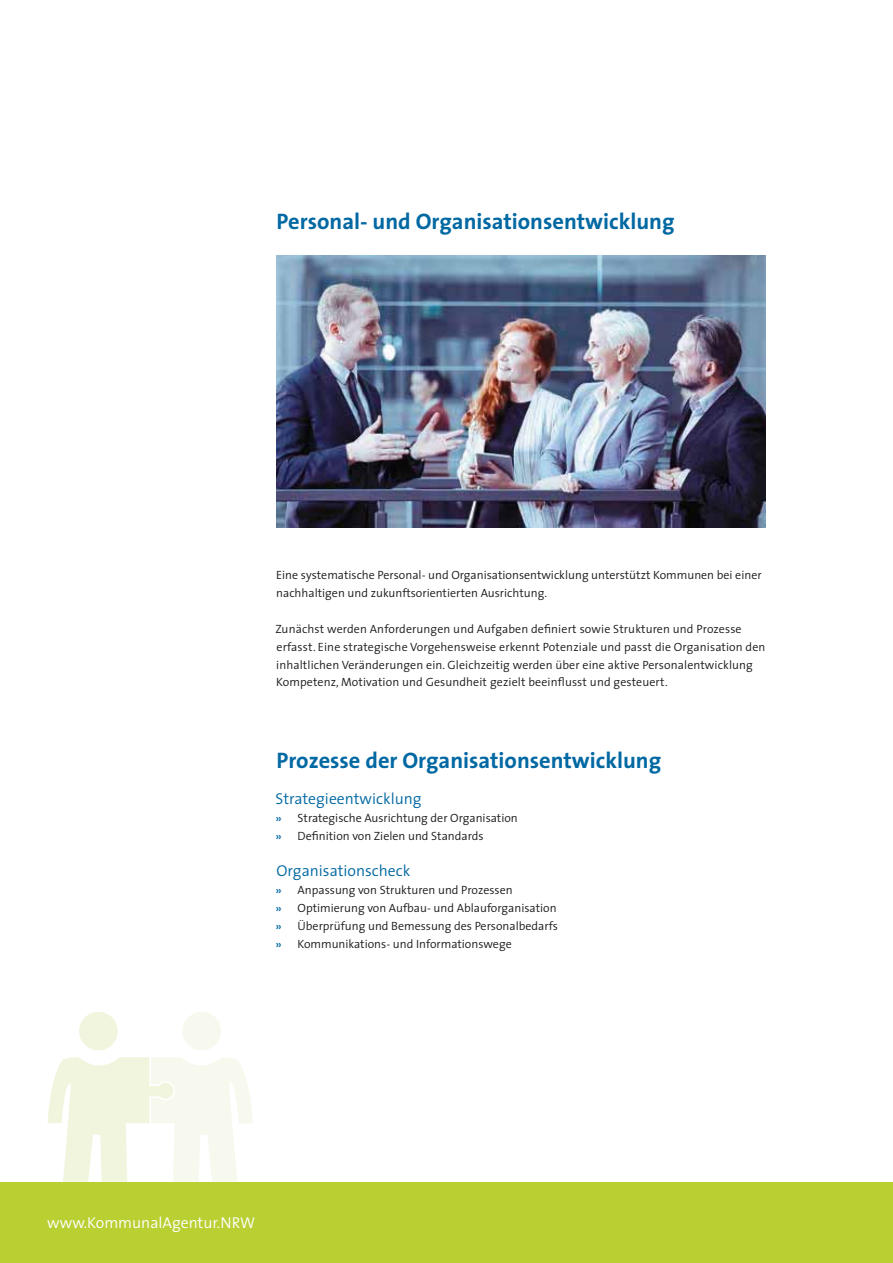
<style>
.page{position:relative;width:893px;height:1263px;background:#fff}
.page>*{position:absolute;margin:0;border:0;box-sizing:border-box;transform-origin:0 0}
.t1{font:700 22.5px "The Sans";color:#0068a2}
.t2{font:300 15.75px "The Sans";color:#0068a2}
.t3{font:300 15.75px "The Sans";color:#fff}
.t4{font:300 12px/18px "The Sans";color:#181a18}
.s1{font-weight:600;color:#0068a2}
</style>
<div class="page">
<svg style="left:48px;top:1057px;width:205px;height:125px"></svg>
<div style="left:79px;top:1012px;width:39px;height:38px;background:#f2f5de;border-radius:50%"></div>
<div style="left:182px;top:1012px;width:39px;height:38px;background:#f7f9ee;border-radius:50%"></div>
<div style="left:0;top:1182px;width:893px;height:81px;background:#bacf32"></div>
<img style="left:276px;top:255px;width:489px;height:272px">
<h1 class="t1" style="left:277px;top:211px;width:399px">Personal- und Organisations entwicklung</h1>
<p class="t4" style="left:276px;top:566px;width:487px">Eine systematische Personal- und Organisationsentwicklung unterstützt Kommunen bei einer nachhaltigen und zukunftsorientierten Ausrichtung.</p>
<p class="t4" style="left:275px;top:620px;width:492px">Zunächst werden Anforderungen und Aufgaben definiert sowie Struk turen und Prozesse erfasst. Eine strategische Vorgehensweise erkennt Potenziale und passt die Organisation den inhaltlichen Veränderungen ein. Gleichzeitig werden über eine aktive Personalentwicklung Kompe tenz, Motivation und Gesundheit gezielt beeinflusst und gesteuert.</p>
<h1 class="t1" style="left:277px;top:751px;width:386px">Prozesse der Organisationsentwicklung</h1>
<h2 class="t2" style="left:275px;top:792px;width:148px">Strategieentwicklung</h2>
<p class="t4" style="left:275px;top:810px;width:244px"><span class="s1">»</span> Strategische Ausrichtung der Organisation <span class="s1">»</span> Definition von Zielen und Standards</p>
<h2 class="t2" style="left:276px;top:864px;width:135px">Organisationscheck</h2>
<p class="t4" style="left:275px;top:882px;width:284px"><span class="s1">»</span> Anpassung von Strukturen und Prozessen<br><span class="s1">»</span> Optimierung von Aufbau- und Ablauforganisation <span class="s1">»</span> Überprüfung und Bemessung des Personalbedarfs <span class="s1">»</span> Kommunikations- und Informationswege</p>
<h2 class="t3" style="left:47px;top:1216px;width:210px">www.KommunalAgentur.NRW</h2>
</div>
